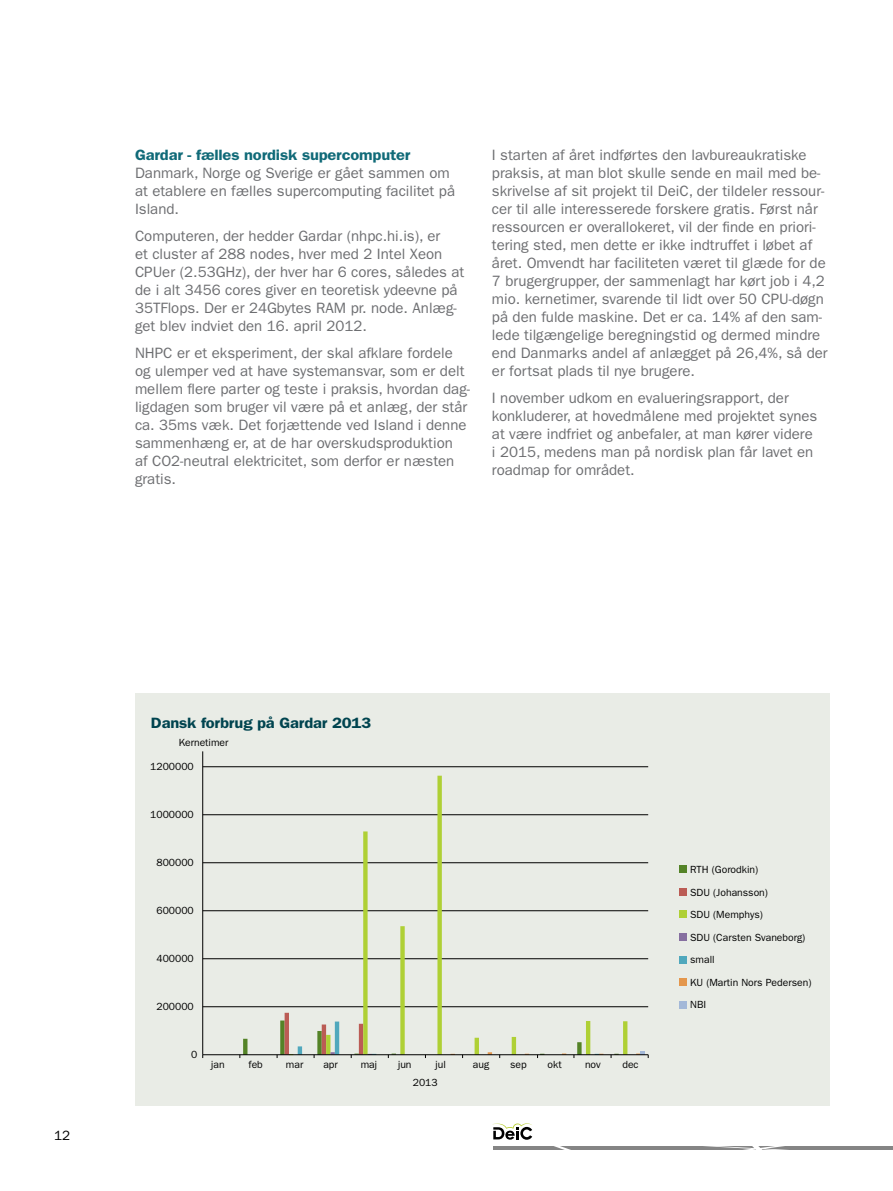
<style>
.page{position:relative;width:893px;height:1191px;background:#fff}
.page>*{position:absolute;margin:0;border:0;box-sizing:border-box;transform-origin:0 0}
.t1{font:15px/18px "Franklin Gothic";color:#6d6e71}
.t2{font:600 15px "Franklin Gothic";letter-spacing:-.01em;color:#106a78;scale:1.1 1}
.t3{font:600 15px "Franklin Gothic";letter-spacing:-.01em;color:#00444f;scale:1.1 1}
.t4{font:13.5px "Franklin Gothic";color:#000}
.t5{font:10.35px/22.5px "Franklin Gothic";color:#010101}
</style>
<div class="page">
<svg style="left:492px;top:1123px;width:40px;height:16px"></svg>
<svg style="left:493px;top:1146px;width:400px;height:4px;background:#8f8f8f"></svg>
<div style="left:135px;top:693px;width:694px;height:413px;background:#e9ece6"></div>
<hr style="left:203px;top:766px;width:445px;height:1px;background:#000">
<hr style="left:203px;top:814px;width:445px;height:1px;background:#000">
<hr style="left:203px;top:862px;width:445px;height:1px;background:#000">
<hr style="left:203px;top:910px;width:445px;height:1px;background:#000">
<hr style="left:203px;top:958px;width:445px;height:1px;background:#000">
<hr style="left:203px;top:1006px;width:445px;height:1px;background:#000">
<svg style="left:243px;top:1038px;width:4px;height:16px"></svg>
<div style="left:280px;top:1020px;width:5px;height:34px;background:#548327"></div>
<div style="left:317px;top:1031px;width:5px;height:23px;background:#548327"></div>
<div style="left:577px;top:1042px;width:5px;height:12px;background:#548327"></div>
<hr style="left:285px;top:1012px;width:4px;height:42px;background:#bb5c55">
<hr style="left:322px;top:1024px;width:4px;height:30px;background:#bb5c55">
<hr style="left:359px;top:1023px;width:4px;height:31px;background:#bb5c55">
<svg style="left:326px;top:1035px;width:4px;height:19px"></svg>
<div style="left:363px;top:831px;width:5px;height:223px;background:#afd035"></div>
<div style="left:400px;top:926px;width:5px;height:128px;background:#afd035"></div>
<div style="left:437px;top:775px;width:5px;height:279px;background:#afd035"></div>
<hr style="left:475px;top:1037px;width:4px;height:17px;background:#afd035">
<hr style="left:512px;top:1037px;width:4px;height:17px;background:#afd035">
<hr style="left:586px;top:1021px;width:4px;height:33px;background:#afd035">
<svg style="left:623px;top:1021px;width:4px;height:33px"></svg>
<svg style="left:297px;top:1046px;width:5px;height:8px"></svg>
<hr style="left:335px;top:1021px;width:4px;height:33px;background:#50a8bd">
<hr style="left:202px;top:751px;width:1px;height:303px;background:#000">
<hr style="left:203px;top:1054px;width:445px;height:1px;background:#000">
<svg style="left:636px;top:1051px;width:13px;height:7px"></svg>
<svg style="left:611px;top:1053px;width:8px;height:5px"></svg>
<svg style="left:537px;top:1053px;width:7px;height:5px"></svg>
<svg style="left:388px;top:1053px;width:8px;height:5px"></svg>
<svg style="left:351px;top:1053px;width:8px;height:5px"></svg>
<div style="left:679px;top:865px;width:7px;height:8px;background:#548327"></div>
<div style="left:679px;top:888px;width:7px;height:7px;background:#bb5c55"></div>
<div style="left:679px;top:910px;width:7px;height:8px;background:#afd035"></div>
<div style="left:679px;top:933px;width:7px;height:7px;background:#866fa0"></div>
<div style="left:679px;top:956px;width:7px;height:7px;background:#50a8bd"></div>
<div style="left:679px;top:978px;width:7px;height:7px;background:#e4974d"></div>
<div style="left:679px;top:1001px;width:7px;height:7px;background:#a3b8d8"></div>
<p class="t2" style="left:135px;top:146px;width:252px">Gardar - fælles nordisk supercomputer</p>
<p class="t1" style="left:135px;top:164px;width:322px">Danmark, Norge og Sverige er gået sammen om at etablere en fælles supercomputing facilitet på<br>Island.</p>
<p class="t1" style="left:135px;top:227px;width:331px">Computeren, der hedder Gardar (nhpc.hi.is), er<br>et cluster af 288 nodes, hver med 2 Intel Xeon CPUer (2.53GHz), der hver har 6 cores, således at de i alt 3456 cores giver en teoretisk ydeevne på 35TFlops. Der er 24Gbytes RAM pr. node. Anlæg&shy;get blev indviet den 16. april 2012.</p>
<p class="t1" style="left:135px;top:344px;width:337px">NHPC er et eksperiment, der skal afklare fordele og ulemper ved at have systemansvar, som er delt mellem flere parter og teste i praksis, hvordan dag&shy;ligdagen som bruger vil være på et anlæg, der står ca. 35ms væk. Det forjættende ved Island i denne sammenhæng er, at de har overskudsproduktion<br>af CO2-neutral elektricitet, som derfor er næsten gratis.</p>
<p class="t1" style="left:492px;top:146px;width:337px">I starten af året indførtes den lavbureaukratiske praksis, at man blot skulle sende en mail med be&shy;skrivelse af sit projekt til DeiC, der tildeler ressour&shy;cer til alle interesserede forskere gratis. Først når ressourcen er overallokeret, vil der finde en priori&shy;tering sted, men dette er ikke indtruffet i løbet af året. Omvendt har faciliteten været til glæde for de 7 brugergrupper, der sammenlagt har kørt job i 4,2 mio. kernetimer, svarende til lidt over 50 CPU-døgn på den fulde maskine. Det er ca. 14% af den sam&shy;lede tilgængelige beregningstid og dermed mindre end Danmarks andel af anlægget på 26,4%, så der er fortsat plads til nye brugere.</p>
<p class="t1" style="left:492px;top:389px;width:327px">I november udkom en evalueringsrapport, der konkluderer, at hovedmålene med projektet synes at være indfriet og anbefaler, at man kører videre i 2015, medens man på nordisk plan får lavet en roadmap for området.</p>
<p class="t4" style="left:54px;top:1127px;width:18px">12</p>
<p class="t3" style="left:151px;top:713px;width:202px">Dansk forbrug på Gardar 2013</p>
<p class="t5" style="left:179px;top:731px;width:51px">Kernetimer</p>
<p class="t5" style="left:150px;top:755px;width:45px">1200000</p>
<p class="t5" style="left:150px;top:803px;width:45px">1000000</p>
<p class="t5" style="left:156px;top:851px;width:39px">800000</p>
<p class="t5" style="left:156px;top:899px;width:39px">600000</p>
<p class="t5" style="left:156px;top:947px;width:39px">400000</p>
<p class="t5" style="left:156px;top:995px;width:39px">200000</p>
<p class="t5" style="left:191px;top:1043px;width:8px">0</p>
<p class="t5" style="left:211px;top:1053px;width:15px">jan</p>
<p class="t5" style="left:249px;top:1053px;width:16px">feb</p>
<p class="t5" style="left:286px;top:1053px;width:19px">mar</p>
<p class="t5" style="left:323px;top:1053px;width:16px">apr</p>
<p class="t5" style="left:361px;top:1053px;width:18px">maj</p>
<p class="t5" style="left:398px;top:1053px;width:15px">jun</p>
<p class="t5" style="left:435px;top:1053px;width:12px">jul</p>
<p class="t5" style="left:473px;top:1053px;width:18px">aug</p>
<p class="t5" style="left:510px;top:1053px;width:18px">sep</p>
<p class="t5" style="left:548px;top:1053px;width:16px">okt</p>
<p class="t5" style="left:585px;top:1053px;width:17px">nov</p>
<p class="t5" style="left:622px;top:1053px;width:18px">dec</p>
<p class="t5" style="left:413px;top:1071px;width:26px">2013</p>
<p class="t5" style="left:690px;top:858px;width:123px">RTH (Gorodkin)<br>SDU (Johansson)<br>SDU (Memphys)<br>SDU (Carsten Svaneborg) small<br>KU (Martin Nors Pedersen)<br>NBI</p>
</div>
